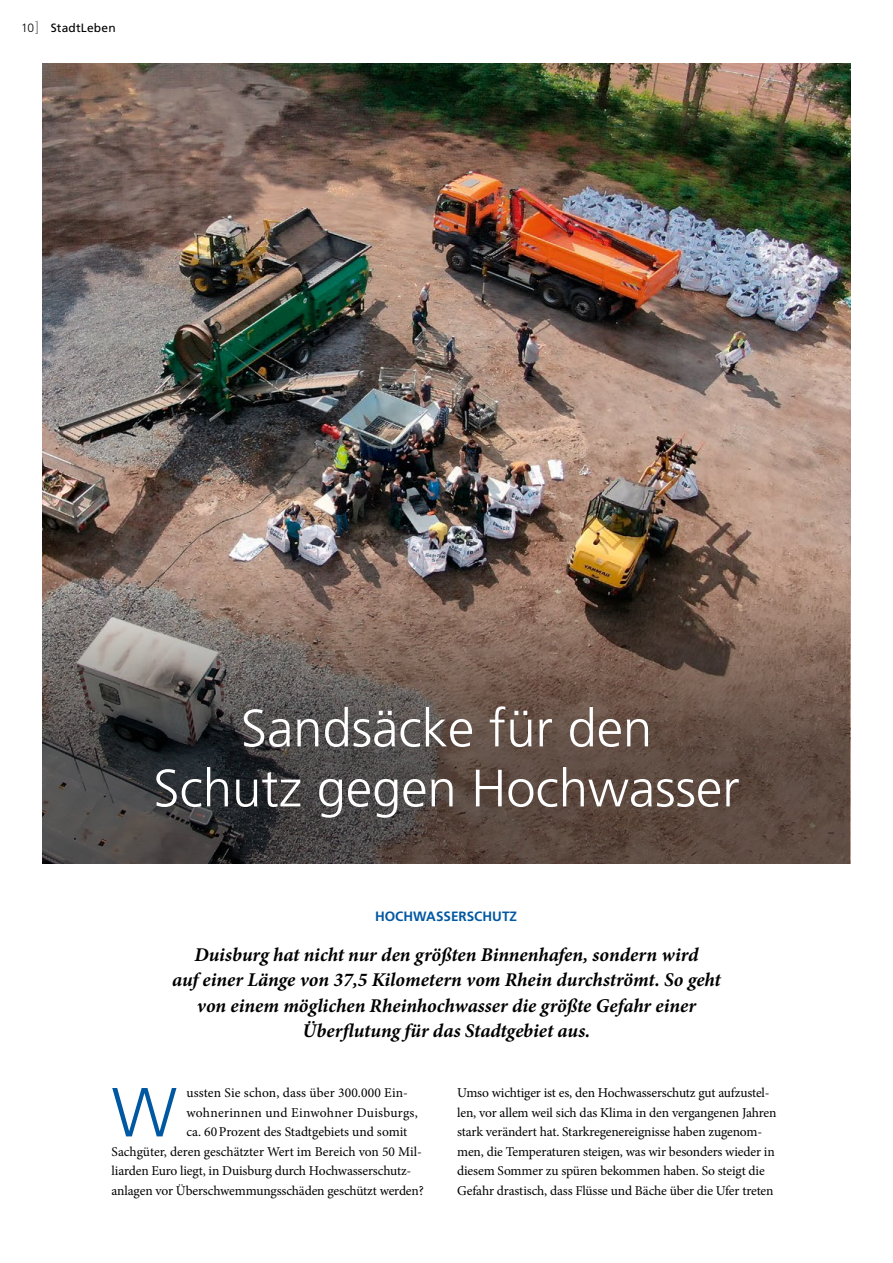
<style>
.page{position:relative;width:893px;height:1263px;background:#fff}
.page>*{position:absolute;margin:0;border:0;box-sizing:border-box;transform-origin:0 0}
.t1{font:300 69.3px "Frutiger";color:#0058a2}
.t2{font:300 52.5px/60px "Frutiger";color:#fff;text-align:center}
.t3{font:italic 700 19.5px/25.5px "Minion Pro";letter-spacing:-.005em;color:#000;text-align:center}
.t4{font:13.5px/19.5px "Minion Pro";letter-spacing:-.01em;color:#000}
.t5{font:13.5px "Minion Pro";letter-spacing:.01em;color:#000}
.t6{font:13.5px "Minion Pro";letter-spacing:.02em;color:#000}
.t7{font:700 13.5px "Frutiger";color:#0058a2}
.t8{font:12px "Frutiger";letter-spacing:.015em;color:#000}
.s1{font-weight:300}
.s2{font-weight:300;font-size:14.25px;color:#6f6f6e}
</style>
<div class="page">
<img style="left:43px;top:64px;width:807px;height:507px">
<svg style="left:43px;top:571px;width:807px;height:292px;background:#65564e"></svg>
<p class="t8" style="left:21px;top:21px;width:96px"><span class="s1">10</span><span class="s2">]</span> StadtLeben</p>
<h2 class="t2" style="left:153px;top:698px;width:588px">Sandsäcke für den<br>Schutz gegen Hochwasser</h2>
<p class="t7" style="left:375px;top:909px;width:144px">HOCHWASSERSCHUTZ</p>
<h3 class="t3" style="left:172px;top:941px;width:550px">Duisburg hat nicht nur den größten Binnenhafen, sondern wird<br>auf einer Länge von 37,5 Kilometern vom Rhein durchströmt. So geht von einem möglichen Rheinhochwasser die größte Gefahr einer Überflutung für das Stadtgebiet aus.</h3>
<h1 class="t1" style="left:112px;top:1073px;width:67px">W</h1>
<p class="t5" style="left:186px;top:1084px;width:223px">ussten Sie schon, dass über 300.000 Ein-</p>
<p class="t6" style="left:186px;top:1103px;width:233px">wohnerinnen und Einwohner Duisburgs,</p>
<p class="t4" style="left:186px;top:1122px;width:222px">ca. 60Prozent des Stadtgebiets und somit</p>
<p class="t4" style="left:112px;top:1142px;width:312px">Sachgüter, deren geschätzter Wert im Bereich von 50 Mil-</p>
<p class="t4" style="left:112px;top:1161px;width:300px">liarden Euro liegt, in Duisburg durch Hochwasserschutz-</p>
<p class="t4" style="left:112px;top:1181px;width:314px">anlagen vor Überschwemmungsschäden geschützt werden?</p>
<p class="t4" style="left:457px;top:1083px;width:321px">Umso wichtiger ist es, den Hochwasserschutz gut aufzustel&shy;len, vor allem weil sich das Klima in den vergangenen Jahren stark verändert hat. Starkregenereignisse haben zugenom&shy;men, die Temperaturen steigen, was wir besonders wieder in diesem Sommer zu spüren bekommen haben. So steigt die Gefahr drastisch, dass Flüsse und Bäche über die Ufer treten</p>
</div>
